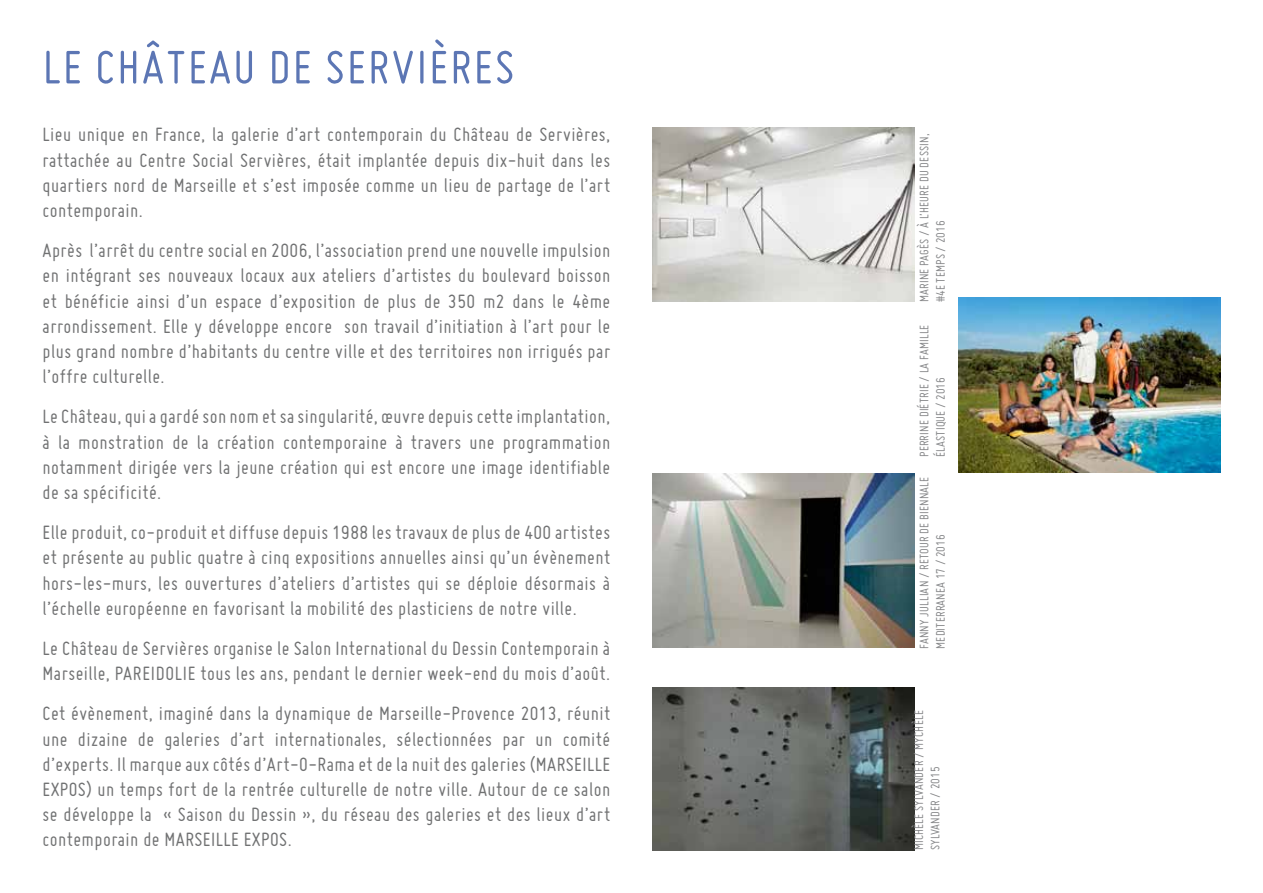
<style>
.page{position:relative;width:1263px;height:893px;background:#fff}
.page>*{position:absolute;margin:0;border:0;box-sizing:border-box;transform-origin:0 0}
.t1{font:51.15px "Miso";letter-spacing:.045em;color:#5c76b4}
.t2{font:21px/25.2px "Miso";letter-spacing:.02em;color:#707172;text-align:justify}
.t3{font:13.5px/16.2px "Miso";letter-spacing:.015em;color:#87888a}
</style>
<div class="page">
<img style="left:653px;top:128px;width:261px;height:174px">
<img style="left:653px;top:473px;width:261px;height:174px">
<img style="left:653px;top:687px;width:261px;height:163px">
<img style="left:959px;top:298px;width:261px;height:174px">
<h1 class="t1" style="left:43px;top:39px;width:122px">LE CHÂTEAU</h1>
<h1 class="t1" style="left:269px;top:39px;width:247px">DE SERVIÈRES</h1>
<p class="t2" style="left:43px;top:122px;width:569px">Lieu unique en France, la galerie d’art contemporain du Château de Servières, rattachée au Centre Social Servières, était implantée depuis dix-huit dans les quartiers nord de Marseille et s’est imposée comme un lieu de partage de l’art contemporain.</p>
<p class="t2" style="left:43px;top:238px;width:569px">Après l’arrêt du centre social en 2006, l’association prend une nouvelle impulsion en intégrant ses nouveaux locaux aux ateliers d’artistes du boulevard boisson et bénéficie ainsi d’un espace d’exposition de plus de 350 m2 dans le 4ème arrondissement. Elle y développe encore son travail d’initiation à l’art pour le plus grand nombre d’habitants du centre ville et des territoires non irrigués par l’offre culturelle.</p>
<p class="t2" style="left:43px;top:404px;width:569px">Le Château, qui a gardé son nom et sa singularité, œuvre depuis cette implantation, à la monstration de la création contemporaine à travers une programmation notamment dirigée vers la jeune création qui est encore une image identifiable de sa spécificité.</p>
<p class="t2" style="left:43px;top:520px;width:569px">Elle produit, co-produit et diffuse depuis 1988 les travaux de plus de 400 artistes et présente au public quatre à cinq expositions annuelles ainsi qu’un évènement hors-les-murs, les ouvertures d’ateliers d’artistes qui se déploie désormais à l’échelle européenne en favorisant la mobilité des plasticiens de notre ville.</p>
<p class="t2" style="left:43px;top:635px;width:569px">Le Château de Servières organise le Salon International du Dessin Contemporain à<br>Marseille, Pareidolie tous les ans, pendant le dernier week-end du mois d’août.</p>
<p class="t2" style="left:43px;top:701px;width:569px;text-align:left">Cet évènement, imaginé dans la dynamique de Marseille-Provence 2013, réunit une dizaine de galeries d’art internationales, sélectionnées par un comité d’experts. Il marque aux côtés d’Art-O-Rama et de la nuit des galeries (MARSEILLE EXPOS) un temps fort de la rentrée culturelle de notre ville. Autour de ce salon se développe la « Saison du Dessin », du réseau des galeries et des lieux d’art contemporain de MARSEILLE</p>
<p class="t2" style="left:244px;top:827px;width:49px">EXPOS.</p>
<p class="t3" style="left:916px;top:302px;width:170px;rotate:-90deg">marine pagès / À l’heure du dessin, #4e temps / 2016</p>
<p class="t3" style="left:916px;top:457px;width:134px;rotate:-90deg">perrine diétrie / la famille élastique / 2016</p>
<p class="t3" style="left:916px;top:649px;width:174px;rotate:-90deg">Fanny jullian / Retour de biennale mediterranea 17 / 2016</p>
<p class="t3" style="left:910px;top:850px;width:141px;rotate:-90deg">michèle sylvander / mychèle sylvander / 2015</p>
</div>
